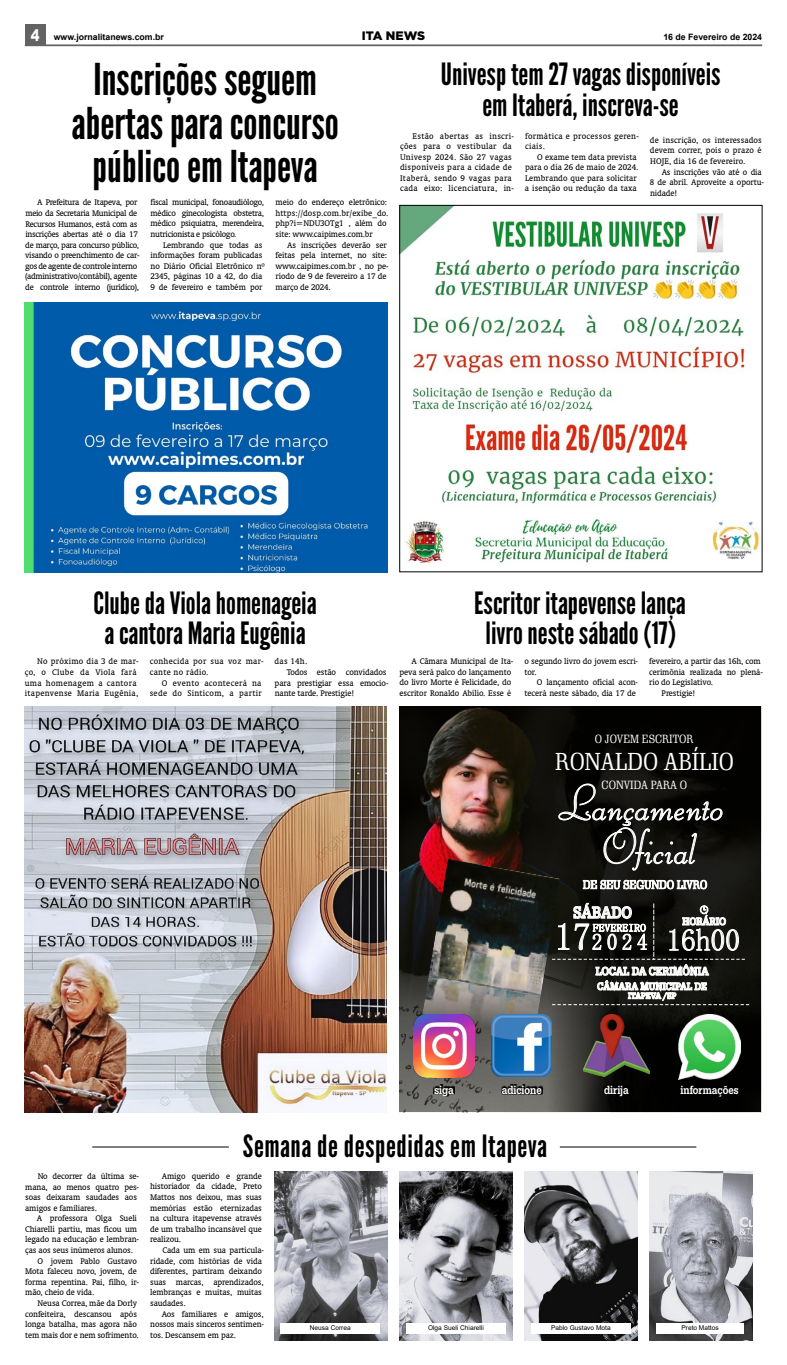
<style>
.page{position:relative;width:787px;height:1365px;background:#fff}
.page>*{position:absolute;margin:0;border:0;box-sizing:border-box;transform-origin:0 0}
.t1{font:47.51px "Liberty BT";color:#fff}
.t2{font:47.51px "Liberty BT";color:#fff;scale:.95 1}
.t3{font:43.75px/43.8px "League Gothic";color:#000;text-align:center}
.t4{font:30.71px "N Sim Sun";color:#fff;scale:.96 1}
.t5{font:30.62px/30.6px "League Gothic";color:#000;text-align:center}
.t6{font:30.62px "League Gothic";letter-spacing:.02em;color:#000}
.t7{font:23.89px "Schadow BT";color:#fff}
.t8{font:22.75px "N Sim Sun";color:#fff;scale:.93 1}
.t9{font:500 17.15px "URW Egyptienne T";color:#fff;scale:.78 1}
.t10{font:900 12.25px "Gotham";color:#000}
.t11{font:500 12.08px "URW Egyptienne T";color:#fff;scale:.8 1}
.t12{font:11.55px "Schadow BT";color:#fff}
.t13{font:500 11.03px "URW Egyptienne T";color:#fff;scale:.81 1}
.t14{font:500 10.76px "URW Egyptienne T";color:#fff;scale:.8 1}
.t15{font:10.41px "N Sim Sun";color:#fff;scale:1.14 1}
.t16{font:9.19px/10.6px "Oranda BT";letter-spacing:-.01em;color:#000}
.t17{font:9.19px/10.6px "Oranda BT";letter-spacing:.03em;color:#000}
.t18{font:9.19px/10.6px "Oranda BT";letter-spacing:-.03em;color:#000}
.t19{font:9.19px/10.6px "Oranda BT";letter-spacing:.01em;color:#000}
.t20{font:500 9.1px "URW Egyptienne T";color:#fff;scale:.8 1}
.t21{font:700 8.75px "Arial";color:#000}
.t22{font:6.56px "Arial";color:#000}
.s1{font-weight:900;font-size:16.1px;color:#fff}
.s2{font-size:38.24px}
</style>
<div class="page">
<div style="left:25px;top:25px;width:20px;height:21px;background:#646363"></div>
<hr style="left:25px;top:44px;width:736px;height:2px;background:#646363">
<img style="left:401px;top:207px;width:359px;height:357px">
<div style="left:399px;top:205px;width:363px;height:367px;border:1px solid #000"></div>
<img style="left:24px;top:706px;width:362px;height:405px">
<img style="left:25px;top:302px;width:362px;height:270px">
<svg style="left:609px;top:706px;width:151px;height:282px;background:#0d0c0a"></svg>
<img style="left:399px;top:817px;width:216px;height:294px">
<img style="left:399px;top:706px;width:210px;height:321px">
<div style="left:545px;top:988px;width:215px;height:123px;background:#000;opacity:.49"></div>
<img style="left:419px;top:858px;width:141px;height:173px">
<svg style="left:552px;top:1004px;width:197px;height:1px"></svg>
<svg style="left:552px;top:903px;width:192px;height:56px;background:#11110d"></svg>
<img style="left:413px;top:1014px;width:61px;height:63px">
<img style="left:491px;top:1014px;width:60px;height:62px">
<img style="left:583px;top:1014px;width:66px;height:62px">
<img style="left:678px;top:1014px;width:62px;height:65px">
<div style="left:433px;top:1084px;width:21px;height:12px;background:#000;opacity:.98"></div>
<div style="left:501px;top:1084px;width:41px;height:10px;background:#000;opacity:.98"></div>
<div style="left:603px;top:1084px;width:26px;height:12px;background:#000"></div>
<div style="left:679px;top:1084px;width:60px;height:14px;background:#000"></div>
<img style="left:274px;top:1171px;width:113px;height:168px">
<img style="left:399px;top:1171px;width:113px;height:168px">
<img style="left:524px;top:1171px;width:113px;height:168px">
<img style="left:649px;top:1171px;width:103px;height:168px">
<hr style="left:92px;top:1146px;width:137px;height:1px;background:#000">
<hr style="left:559px;top:1146px;width:137px;height:1px;background:#000">
<div style="left:280px;top:1322px;width:100px;height:11px;background:#fff"></div>
<div style="left:406px;top:1322px;width:99px;height:11px;background:#fff"></div>
<div style="left:531px;top:1322px;width:99px;height:11px;background:#fff"></div>
<div style="left:656px;top:1322px;width:87px;height:11px;background:#fff"></div>
<p class="t21" style="left:31px;top:30px;width:135px"><span class="s1">4</span> www.jornalitanews.com.br</p>
<h3 class="t10" style="left:361px;top:29px;width:65px">ITA NEWS</h3>
<p class="t21" style="left:663px;top:30px;width:100px">16 de Fevereiro de 2024</p>
<h3 class="t5" style="left:440px;top:59px;width:281px">Univesp tem 27 vagas disponíveis em Itaberá, inscreva-se</h3>
<p class="t17" style="left:400px;top:130px;width:115px;text-indent:13px">Estão abertas as inscri&shy;ções para o vestibular da<br>Univesp 2024. São 27 vagas disponíveis para a cidade de<br>Itaberá, sendo 9 vagas para cada eixo: licenciatura, in-</p>
<p class="t17" style="left:525px;top:130px;width:115px">formática e processos geren&shy;ciais.</p>
<h2 class="t3" style="left:72px;top:58px;width:269px">Inscrições seguem abertas para concurso público em Itapeva</h2>
<p class="t18" style="left:25px;top:197px;width:116px;text-indent:12px">A Prefeitura de Itapeva, por meio da Secretaria Municipal de<br>Recursos Humanos, está com as inscrições abertas até o dia 17 de março, para concurso público, visando o preenchimento de car&shy;gos de agente de controle interno (administrativo/contábil), agente de controle interno (jurídico),</p>
<p class="t16" style="left:150px;top:197px;width:115px;text-align:justify">fiscal municipal, fonoaudiólogo, médico ginecologista obstetra, médico psiquiatra, merendeira, nutricionista e psicólogo.</p>
<p class="t16" style="left:649px;top:135px;width:113px;text-align:justify">de inscrição, os interessados devem correr, pois o prazo é HOJE, dia 16 de fevereiro.</p>
<p class="t16" style="left:649px;top:166px;width:115px;text-indent:12px">As inscrições vão até o dia<br>8 de abril. Aproveite a oportu&shy;nidade!</p>
<p class="t19" style="left:524px;top:151px;width:115px;text-indent:12px">O exame tem data prevista para o dia 26 de maio de 2024.<br>Lembrando que para solicitar a isenção ou redução da taxa</p>
<p class="t16" style="left:275px;top:197px;width:114px">meio do endereço eletrônico: https://dosp.com.br/exibe_do. php?i=NDU3OTg1 , além do site: www.caipimes.com.br</p>
<p class="t16" style="left:275px;top:239px;width:115px;text-indent:12px">As inscrições deverão ser feitas pela internet, no site: www.caipimes.com.br , no pe&shy;ríodo de 9 de fevereiro a 17 de março de 2024.</p>
<p class="t16" style="left:150px;top:239px;width:116px;text-indent:13px">Lembrando que todas as informações foram publicadas no Diário Oficial Eletrônico nº<br>2345, páginas 10 a 42, do dia<br>9 de fevereiro e também por</p>
<h3 class="t5" style="left:93px;top:587px;width:225px">Clube da Viola homenageia a cantora Maria Eugênia</h3>
<p class="t17" style="left:25px;top:656px;width:115px;text-indent:12px">No próximo dia 3 de mar&shy;ço, o Clube da Viola fará uma homenagem a cantora itapenvense Maria Eugênia,</p>
<p class="t17" style="left:150px;top:656px;width:115px">conhecida por sua voz mar&shy;cante no rádio.</p>
<p class="t16" style="left:274px;top:656px;width:34px">das 14h.</p>
<p class="t16" style="left:287px;top:666px;width:101px">Todos estão convidados</p>
<p class="t16" style="left:274px;top:677px;width:115px">para prestigiar essa emocio-</p>
<p class="t16" style="left:275px;top:688px;width:81px">nante tarde. Prestigie!</p>
<p class="t17" style="left:150px;top:677px;width:113px;text-align:right">O evento acontecerá na sede do Sinticom, a partir</p>
<h3 class="t5" style="left:474px;top:587px;width:213px">Escritor itapevense lança livro neste sábado (17)</h3>
<p class="t16" style="left:399px;top:655px;width:115px;text-indent:12px">A Câmara Municipal de Ita&shy;peva será palco do lançamento do livro Morte é Felicidade, do escritor Ronaldo Abílio. Esse é</p>
<p class="t16" style="left:524px;top:655px;width:115px">o segundo livro do jovem escri&shy;tor.</p>
<p class="t16" style="left:524px;top:676px;width:115px;text-align:right">O lançamento oficial acon&shy;tecerá neste sábado, dia 17 de</p>
<p class="t16" style="left:649px;top:655px;width:113px">fevereiro, a partir das 16h, com</p>
<p class="t16" style="left:649px;top:666px;width:115px">cerimônia realizada no plená-</p>
<p class="t16" style="left:649px;top:676px;width:65px">rio do Legislativo.</p>
<p class="t16" style="left:661px;top:687px;width:35px">Prestigie!</p>
<p class="t12" style="left:594px;top:731px;width:100px">O JOVEM ESCRITOR</p>
<p class="t12" style="left:601px;top:777px;width:87px">CONVIDA PARA O</p>
<h3 class="t7" style="left:555px;top:746px;width:180px">RONALDO ABÍLIO</h3>
<h1 class="t1" style="left:562px;top:777px;width:164px">Lançamento</h1>
<h1 class="t2" style="left:602px;top:820px;width:101px">Oficial</h1>
<p class="t12" style="left:582px;top:877px;width:126px">DE SEU SEGUNDO LIVRO</p>
<h3 class="t9" style="left:573px;top:902px;width:77px">SÁBADO</h3>
<h3 class="t8" style="left:554px;top:930px;width:102px"><span class="s2">17</span>2024</h3>
<p class="t13" style="left:682px;top:914px;width:55px">HORÁRIO</p>
<h3 class="t11" style="left:595px;top:964px;width:143px">LOCAL DA CERIMÔNIA</h3>
<p class="t14" style="left:597px;top:979px;width:138px">CÂMARA MUNICIPAL DE</p>
<p class="t20" style="left:627px;top:990px;width:62px">ITAPEVA /SP</p>
<p class="t15" style="left:592px;top:922px;width:48px">FEVEREIRO</p>
<h3 class="t4" style="left:666px;top:924px;width:78px">16h00</h3>
<h3 class="t11" style="left:434px;top:1082px;width:26px">siga</h3>
<h3 class="t11" style="left:501px;top:1082px;width:51px">adicione</h3>
<h3 class="t11" style="left:603px;top:1082px;width:32px">dirija</h3>
<h3 class="t11" style="left:680px;top:1083px;width:74px">informações</h3>
<p class="t16" style="left:25px;top:1170px;width:115px;text-indent:13px">No decorrer da última se&shy;mana, ao menos quatro pes&shy;soas deixaram saudades aos amigos e familiares.</p>
<p class="t16" style="left:37px;top:1212px;width:101px">A professora Olga Sueli</p>
<p class="t16" style="left:25px;top:1223px;width:113px">Chiarelli partiu, mas ficou um</p>
<p class="t16" style="left:25px;top:1233px;width:115px">legado na educação e lembran-</p>
<p class="t16" style="left:25px;top:1244px;width:109px">ças aos seus inúmeros alunos.</p>
<p class="t16" style="left:37px;top:1255px;width:101px">O jovem Pablo Gustavo</p>
<p class="t16" style="left:25px;top:1265px;width:113px">Mota faleceu novo, jovem, de</p>
<p class="t16" style="left:25px;top:1276px;width:115px">forma repentina. Pai, filho, ir-</p>
<p class="t16" style="left:25px;top:1286px;width:70px">mão, cheio de vida.</p>
<p class="t16" style="left:38px;top:1297px;width:101px">Neusa Correa, mãe da Dorly</p>
<p class="t16" style="left:25px;top:1308px;width:113px">confeiteira, descansou após</p>
<p class="t16" style="left:25px;top:1318px;width:113px">longa batalha, mas agora não</p>
<p class="t16" style="left:25px;top:1329px;width:115px">tem mais dor e nem sofrimento.</p>
<h3 class="t6" style="left:243px;top:1127px;width:306px">Semana de despedidas em Itapeva</h3>
<p class="t16" style="left:150px;top:1170px;width:113px;text-align:justify;text-indent:12px">Amigo querido e grande historiador da cidade, Preto Mattos nos deixou, mas suas memórias estão eternizadas na cultura itapevense através de um trabalho incansável que realizou.</p>
<p class="t16" style="left:150px;top:1244px;width:115px;text-indent:12px">Cada um em sua particula&shy;ridade, com histórias de vida diferentes, partiram deixando suas marcas, aprendizados, lembranças e muitas, muitas saudades.</p>
<p class="t16" style="left:150px;top:1308px;width:115px;text-align:justify;text-indent:12px">Aos familiares e amigos, nossos mais sinceros sentimen&shy;tos. Descansem em paz.</p>
<p class="t22" style="left:310px;top:1323px;width:42px">Neusa Correa</p>
<p class="t22" style="left:428px;top:1323px;width:57px">Olga Sueli Chiarelli</p>
<p class="t22" style="left:551px;top:1323px;width:61px">Pablo Gustavo Mota</p>
<p class="t22" style="left:681px;top:1323px;width:39px">Preto Mattos</p>
</div>
